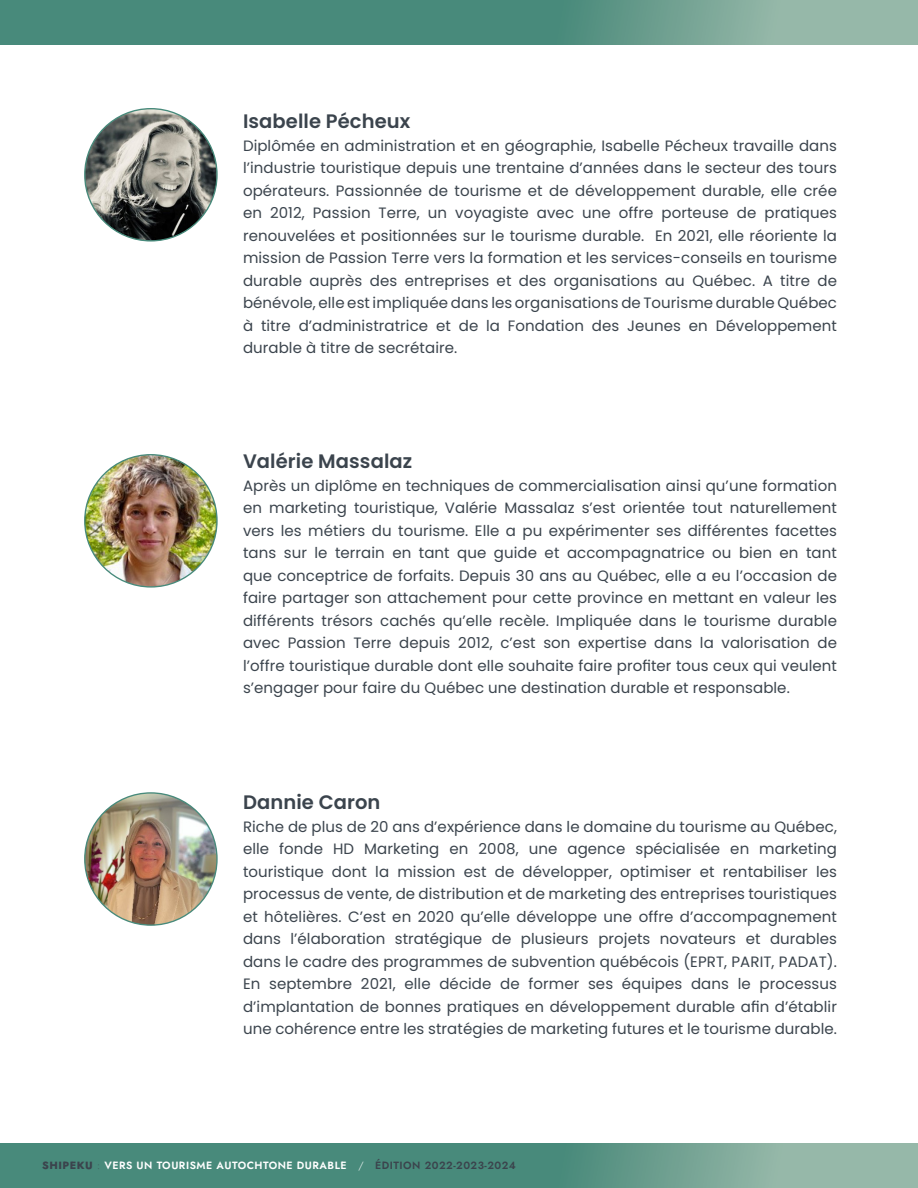
<style>
.page{position:relative;width:918px;height:1188px;background:#fff}
.page>*{position:absolute;margin:0;border:0;box-sizing:border-box;transform-origin:0 0}
.t1{font:600 19.5px "Poppins";letter-spacing:.005em;color:#3b444d}
.t2{font:15px/22.5px "Poppins";letter-spacing:.005em;color:#3b444d;text-align:justify}
.t3{font:600 10.5px "Jost";letter-spacing:.05em;color:#fff}
.s1{font-weight:800;color:#3b444d}
.s2{font-weight:300;color:#3b444d}
.s3{font-weight:300}
.s4{color:#3b444d}
</style>
<div class="page">
<svg style="left:0;top:1143px;width:918px;height:45px;background:#5d9687"></svg>
<svg style="left:0;top:0;width:918px;height:45px;background:#5d9687"></svg>
<img style="left:85px;top:109px;width:132px;height:132px;border-radius:63px">
<img style="left:85px;top:793px;width:132px;height:132px;border-radius:66px">
<img style="left:85px;top:455px;width:132px;height:132px;border-radius:66px">
<h1 class="t1" style="left:243px;top:110px;width:169px">Isabelle Pécheux</h1>
<p class="t2" style="left:243px;top:135px;width:596px">Diplômée en administration et en géographie, Isabelle Pécheux travaille dans l’industrie touristique depuis une trentaine d’années dans le secteur des tours opérateurs. Passionnée de tourisme et de développement durable, elle crée en 2012, Passion Terre, un voyagiste avec une offre porteuse de pratiques renouvelées et positionnées sur le tourisme durable. En 2021, elle réoriente la mission de Passion Terre vers la formation et les services-conseils en tourisme durable auprès des entreprises et des organisations au Québec. A titre de bénévole, elle est impliquée dans les organisations de Tourisme durable Québec à titre d’administratrice et de la Fondation des Jeunes en Développement durable à titre de secrétaire.</p>
<h1 class="t1" style="left:243px;top:450px;width:171px">Valérie Massalaz</h1>
<p class="t2" style="left:243px;top:474px;width:596px">Après un diplôme en techniques de commercialisation ainsi qu’une formation en marketing touristique, Valérie Massalaz s’est orientée tout naturellement vers les métiers du tourisme. Elle a pu expérimenter ses différentes facettes tans sur le terrain en tant que guide et accompagnatrice ou bien en tant que conceptrice de forfaits. Depuis 30 ans au Québec, elle a eu l’occasion de faire partager son attachement pour cette province en mettant en valeur les différents trésors cachés qu’elle recèle. Impliquée dans le tourisme durable avec Passion Terre depuis 2012, c’est son expertise dans la valorisation de l’offre touristique durable dont elle souhaite faire profiter tous ceux qui veulent s’engager pour faire du Québec une destination durable et responsable.</p>
<h1 class="t1" style="left:243px;top:791px;width:139px">Dannie Caron</h1>
<p class="t2" style="left:243px;top:815px;width:596px">Riche de plus de 20 ans d’expérience dans le domaine du tourisme au Québec, elle fonde HD Marketing en 2008, une agence spécialisée en marketing touristique dont la mission est de développer, optimiser et rentabiliser les processus de vente, de distribution et de marketing des entreprises touristiques et hôtelières. C’est en 2020 qu’elle développe une offre d’accompagnement dans l’élaboration stratégique de plusieurs projets novateurs et durables dans le cadre des programmes de subvention québécois (EPRT, PARIT, PADAT).<br>En septembre 2021, elle décide de former ses équipes dans le processus d’implantation de bonnes pratiques en développement durable afin d’établir une cohérence entre les stratégies de marketing futures et le tourisme durable.</p>
<p class="t3" style="left:42px;top:1158px;width:475px"><span class="s1">SHIPEKU</span> <span class="s2">:</span> VERS UN TOURISME AUTOCHTONE DURABLE <span class="s3">/</span> <span class="s4">ÉDITION 2022-2023-2024</span></p>
</div>
